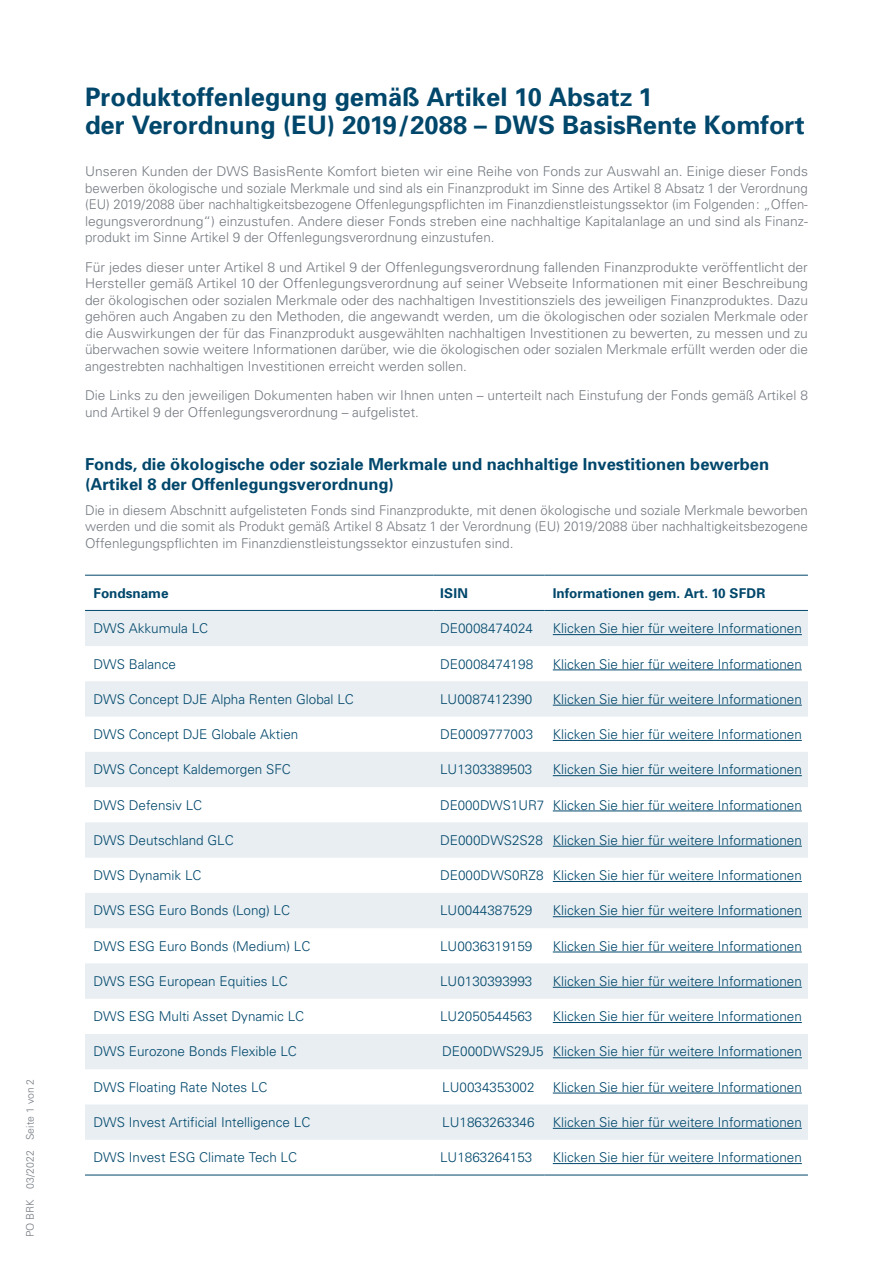
<style>
.page{position:relative;width:893px;height:1263px;background:#fff}
.page>*{position:absolute;margin:0;border:0;box-sizing:border-box;transform-origin:0 0}
.t1{font:700 25.5px/28.5px "Univers";color:#00476b}
.t2{font:700 16.5px/19.5px "Univers";color:#00476b}
.t3{font:300 13.5px/16.5px "Univers";color:#757b82;text-align:justify}
.t4{font:300 13.5px "Univers";color:#00476b}
.t5{font:700 13.5px "Univers";color:#00476b}
.t6{font:300 10.5px "Univers";color:#757b82}
</style>
<div class="page">
<svg style="left:85px;top:611px;width:723px;height:529px;fill:#e8eef2"></svg>
<hr style="left:85px;top:610px;width:349px;height:1px;background:#00476b">
<hr style="left:434px;top:610px;width:110px;height:1px;background:#00476b">
<hr style="left:544px;top:610px;width:264px;height:1px;background:#00476b">
<hr style="left:85px;top:1175px;width:349px;height:1px;background:#00476b">
<hr style="left:434px;top:1175px;width:110px;height:1px;background:#00476b">
<hr style="left:544px;top:1175px;width:264px;height:1px;background:#00476b">
<hr style="left:85px;top:575px;width:349px;height:1px;background:#00476b">
<hr style="left:434px;top:575px;width:110px;height:1px;background:#00476b">
<hr style="left:544px;top:575px;width:264px;height:1px;background:#00476b">
<hr style="left:553px;top:634px;width:249px;height:1px;background:#00476b">
<hr style="left:553px;top:669px;width:249px;height:1px;background:#00476b">
<hr style="left:553px;top:705px;width:249px;height:1px;background:#00476b">
<hr style="left:553px;top:740px;width:249px;height:1px;background:#00476b">
<hr style="left:553px;top:775px;width:249px;height:1px;background:#00476b">
<hr style="left:553px;top:810px;width:249px;height:1px;background:#00476b">
<hr style="left:553px;top:846px;width:249px;height:1px;background:#00476b">
<hr style="left:553px;top:881px;width:249px;height:1px;background:#00476b">
<hr style="left:553px;top:916px;width:249px;height:1px;background:#00476b">
<hr style="left:553px;top:951px;width:249px;height:1px;background:#00476b">
<hr style="left:553px;top:987px;width:249px;height:1px;background:#00476b">
<hr style="left:553px;top:1022px;width:249px;height:1px;background:#00476b">
<hr style="left:553px;top:1057px;width:249px;height:1px;background:#00476b">
<hr style="left:553px;top:1093px;width:249px;height:1px;background:#00476b">
<hr style="left:553px;top:1128px;width:249px;height:1px;background:#00476b">
<hr style="left:553px;top:1163px;width:249px;height:1px;background:#00476b">
<p class="t6" style="left:24px;top:1237px;width:160px;rotate:-90deg">PO BRK 03/2022 Seite 1 von 2</p>
<h1 class="t1" style="left:85px;top:82px;width:721px">Produktoffenlegung gemäß Artikel 10 Absatz 1<br>der Verordnung (EU) 2019/2088 – DWS BasisRente Komfort</h1>
<p class="t3" style="left:85px;top:163px;width:724px">Unseren Kunden der DWS BasisRente Komfort bieten wir eine Reihe von Fonds zur Auswahl an. Einige dieser Fonds bewerben ökologische und soziale Merkmale und sind als ein Finanzprodukt im Sinne des Artikel 8 Absatz 1 der Verordnung (EU) 2019/2088 über nachhaltigkeitsbezogene Offenlegungspflichten im Finanzdienstleistungssektor (im Folgenden: „Offen&shy;legungsverordnung“) einzustufen. Andere dieser Fonds streben eine nachhaltige Kapitalanlage an und sind als Finanz&shy;produkt im Sinne Artikel 9 der Offenlegungsverordnung einzustufen.</p>
<p class="t3" style="left:85px;top:258px;width:724px">Für jedes dieser unter Artikel 8 und Artikel 9 der Offenlegungsverordnung fallenden Finanzprodukte veröffentlicht der Hersteller gemäß Artikel 10 der Offenlegungsverordnung auf seiner Webseite Informationen mit einer Beschreibung der ökologischen oder sozialen Merkmale oder des nachhaltigen Investitionsziels des jeweiligen Finanzproduktes. Dazu gehören auch Angaben zu den Methoden, die angewandt werden, um die ökologischen oder sozialen Merkmale oder die Auswirkungen der für das Finanzprodukt ausgewählten nachhaltigen Investitionen zu bewerten, zu messen und zu überwachen sowie weitere Informationen darüber, wie die ökologischen oder sozialen Merkmale erfüllt werden oder die angestrebten nachhaltigen Investitionen erreicht werden sollen.</p>
<p class="t3" style="left:85px;top:387px;width:724px">Die Links zu den jeweiligen Dokumenten haben wir Ihnen unten – unterteilt nach Einstufung der Fonds gemäß Artikel 8 und Artikel 9 der Offenlegungsverordnung – aufgelistet.</p>
<p class="t2" style="left:85px;top:454px;width:686px">Fonds, die ökologische oder soziale Merkmale und nachhaltige Investitionen bewerben (Artikel 8 der Offenlegungsverordnung)</p>
<p class="t3" style="left:85px;top:501px;width:724px">Die in diesem Abschnitt aufgelisteten Fonds sind Finanzprodukte, mit denen ökologische und soziale Merkmale beworben werden und die somit als Produkt gemäß Artikel 8 Absatz 1 der Verordnung (EU) 2019/2088 über nachhaltigkeitsbezogene Offenlegungspflichten im Finanzdienstleistungssektor einzustufen sind.</p>
<p class="t5" style="left:94px;top:584px;width:77px">Fondsname</p>
<p class="t5" style="left:440px;top:584px;width:29px">ISIN</p>
<p class="t5" style="left:553px;top:584px;width:214px">Informationen gem. Art. 10 SFDR</p>
<p class="t4" style="left:94px;top:620px;width:116px">DWS Akkumula LC</p>
<p class="t4" style="left:440px;top:620px;width:95px">DE0008474024</p>
<p class="t4" style="left:553px;top:620px;width:251px">Klicken Sie hier für weitere Informationen</p>
<p class="t4" style="left:94px;top:656px;width:84px">DWS Balance</p>
<p class="t4" style="left:440px;top:656px;width:95px">DE0008474198</p>
<p class="t4" style="left:553px;top:656px;width:251px">Klicken Sie hier für weitere Informationen</p>
<p class="t4" style="left:94px;top:691px;width:262px">DWS Concept DJE Alpha Renten Global LC</p>
<p class="t4" style="left:440px;top:691px;width:94px">LU0087412390</p>
<p class="t4" style="left:553px;top:691px;width:251px">Klicken Sie hier für weitere Informationen</p>
<p class="t4" style="left:94px;top:726px;width:206px">DWS Concept DJE Globale Aktien</p>
<p class="t4" style="left:440px;top:726px;width:95px">DE0009777003</p>
<p class="t4" style="left:553px;top:726px;width:251px">Klicken Sie hier für weitere Informationen</p>
<p class="t4" style="left:94px;top:761px;width:199px">DWS Concept Kaldemorgen SFC</p>
<p class="t4" style="left:440px;top:761px;width:94px">LU1303389503</p>
<p class="t4" style="left:553px;top:761px;width:251px">Klicken Sie hier für weitere Informationen</p>
<p class="t4" style="left:94px;top:797px;width:110px">DWS Defensiv LC</p>
<p class="t4" style="left:440px;top:797px;width:363px">DE000DWS1UR7 Klicken Sie hier für weitere Informationen</p>
<p class="t4" style="left:94px;top:832px;width:142px">DWS Deutschland GLC</p>
<p class="t4" style="left:440px;top:832px;width:363px">DE000DWS2S28 Klicken Sie hier für weitere Informationen</p>
<p class="t4" style="left:94px;top:867px;width:110px">DWS Dynamik LC</p>
<p class="t4" style="left:440px;top:867px;width:363px">DE000DWS0RZ8 Klicken Sie hier für weitere Informationen</p>
<p class="t4" style="left:94px;top:902px;width:198px">DWS ESG Euro Bonds (Long) LC</p>
<p class="t4" style="left:440px;top:902px;width:94px">LU0044387529</p>
<p class="t4" style="left:553px;top:902px;width:251px">Klicken Sie hier für weitere Informationen</p>
<p class="t4" style="left:94px;top:938px;width:218px">DWS ESG Euro Bonds (Medium) LC</p>
<p class="t4" style="left:440px;top:938px;width:94px">LU0036319159</p>
<p class="t4" style="left:553px;top:938px;width:251px">Klicken Sie hier für weitere Informationen</p>
<p class="t4" style="left:94px;top:973px;width:196px">DWS ESG European Equities LC</p>
<p class="t4" style="left:440px;top:973px;width:94px">LU0130393993</p>
<p class="t4" style="left:553px;top:973px;width:251px">Klicken Sie hier für weitere Informationen</p>
<p class="t4" style="left:94px;top:1008px;width:212px">DWS ESG Multi Asset Dynamic LC</p>
<p class="t4" style="left:440px;top:1008px;width:94px">LU2050544563</p>
<p class="t4" style="left:553px;top:1008px;width:251px">Klicken Sie hier für weitere Informationen</p>
<p class="t4" style="left:94px;top:1043px;width:205px">DWS Eurozone Bonds Flexible LC</p>
<p class="t4" style="left:442px;top:1043px;width:361px">DE000DWS29J5 Klicken Sie hier für weitere Informationen</p>
<p class="t4" style="left:94px;top:1079px;width:176px">DWS Floating Rate Notes LC</p>
<p class="t4" style="left:442px;top:1079px;width:94px">LU0034353002</p>
<p class="t4" style="left:553px;top:1079px;width:251px">Klicken Sie hier für weitere Informationen</p>
<p class="t4" style="left:94px;top:1114px;width:218px">DWS Invest Artificial Intelligence LC</p>
<p class="t4" style="left:442px;top:1114px;width:94px">LU1863263346</p>
<p class="t4" style="left:553px;top:1114px;width:251px">Klicken Sie hier für weitere Informationen</p>
<p class="t4" style="left:94px;top:1149px;width:205px">DWS Invest ESG Climate Tech LC</p>
<p class="t4" style="left:440px;top:1149px;width:94px">LU1863264153</p>
<p class="t4" style="left:553px;top:1149px;width:251px">Klicken Sie hier für weitere Informationen</p>
</div>
